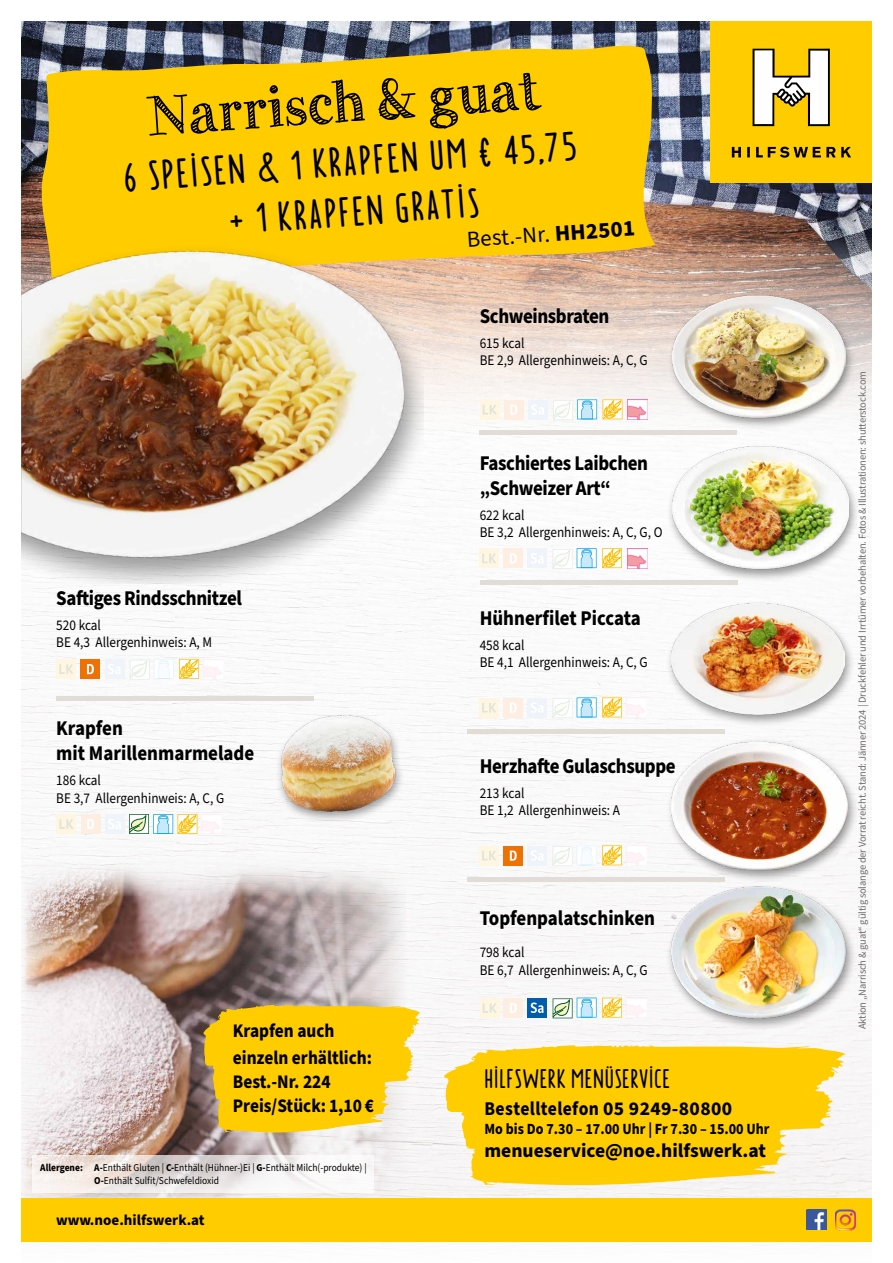
<style>
.page{position:relative;width:893px;height:1263px;background:#fff}
.page>*{position:absolute;margin:0;border:0;box-sizing:border-box;transform-origin:0 0}
.t1{font:57.6px "Handy George";color:#000}
.t2{font:41.85px/49.8px "Borden";color:#000;text-align:center}
.t3{font:27px "Borden";letter-spacing:.025em;color:#000}
.t4{font:22.8px "Source Sans Pro";color:#000}
.t5{font:700 21px/25.2px "Source Sans Pro";letter-spacing:-.02em;color:#000;scale:.9 1}
.t6{font:700 21px/25.2px "Source Sans Pro";color:#000;scale:.9 1}
.t7{font:700 19.5px "Source Sans Pro";letter-spacing:.005em;color:#000}
.t8{font:700 19.5px "Source Sans Pro";letter-spacing:.005em;color:#000;scale:.9 1}
.t9{font:700 19.2px/27px "Source Sans Pro";color:#000;scale:.9 1}
.t10{font:700 15.6px "Source Sans Pro";color:#000;scale:.9 1}
.t11{font:700 15px "Source Sans Pro";color:#000}
.t12{font:14.7px/17.4px "Source Sans Pro";color:#000;scale:.9 1}
.t13{font:10.5px "Source Sans Pro";letter-spacing:-.015em;color:#706f6f}
.t14{font:10.5px/12.6px "Source Sans Pro";color:#000;scale:.9 1}
.s1{font-weight:700}
</style>
<div class="page">
<img style="left:21px;top:447px;width:851px;height:797px">
<img style="left:21px;top:855px;width:391px;height:343px">
<div style="left:665px;top:600px;width:190px;height:128px;background:#000;opacity:.4"></div>
<img style="left:672px;top:584px;width:172px;height:145px">
<img style="left:21px;top:21px;width:851px;height:419px">
<hr style="left:480px;top:580px;width:257px;height:4px;background:#e1dcd6">
<div style="left:666px;top:443px;width:194px;height:139px;background:#000;opacity:.4"></div>
<img style="left:672px;top:438px;width:177px;height:139px">
<hr style="left:479px;top:431px;width:258px;height:4px;background:#e1dcd6">
<div style="left:667px;top:293px;width:189px;height:137px;background:#000;opacity:.4"></div>
<img style="left:673px;top:288px;width:172px;height:137px">
<svg style="left:37px;top:45px;width:618px;height:233px;background:#efc111"></svg>
<hr style="left:467px;top:729px;width:258px;height:4px;background:#e1dcd6">
<div style="left:527px;top:548px;width:20px;height:20px;background:#eef4f9"></div>
<svg style="left:531px;top:553px;width:13px;height:10px"></svg>
<svg style="left:553px;top:548px;width:69px;height:21px"></svg>
<div style="left:479px;top:698px;width:20px;height:20px;background:#fef6e1"></div>
<svg style="left:482px;top:703px;width:14px;height:10px"></svg>
<div style="left:503px;top:698px;width:20px;height:20px;background:#fdeee1"></div>
<svg style="left:510px;top:703px;width:7px;height:10px"></svg>
<div style="left:527px;top:698px;width:20px;height:20px;background:#eef4f9"></div>
<svg style="left:531px;top:702px;width:12px;height:11px"></svg>
<div style="left:56px;top:659px;width:20px;height:20px;background:#fef6e1"></div>
<svg style="left:59px;top:664px;width:14px;height:10px"></svg>
<div style="left:105px;top:659px;width:20px;height:20px;background:#eef4f9"></div>
<svg style="left:108px;top:664px;width:13px;height:10px"></svg>
<svg style="left:130px;top:659px;width:69px;height:21px"></svg>
<svg style="left:32px;top:1155px;width:342px;height:37px"></svg>
<div style="left:21px;top:1198px;width:851px;height:44px;background:#fc0"></div>
<img style="left:835px;top:1210px;width:20px;height:20px">
<img style="left:806px;top:1210px;width:20px;height:20px">
<div style="left:666px;top:738px;width:193px;height:145px;background:#000;opacity:.4"></div>
<img style="left:672px;top:733px;width:176px;height:144px">
<hr style="left:467px;top:877px;width:258px;height:4px;background:#e1dcd6">
<div style="left:479px;top:846px;width:20px;height:19px;background:#fef6e1"></div>
<svg style="left:482px;top:851px;width:14px;height:10px"></svg>
<div style="left:503px;top:846px;width:20px;height:19px;background:#ee7203"></div>
<svg style="left:510px;top:850px;width:7px;height:11px"></svg>
<div style="left:527px;top:846px;width:20px;height:19px;background:#eef4f9"></div>
<svg style="left:531px;top:850px;width:12px;height:11px"></svg>
<svg style="left:553px;top:845px;width:93px;height:21px"></svg>
<div style="left:479px;top:548px;width:20px;height:20px;background:#fef6e1"></div>
<svg style="left:482px;top:553px;width:14px;height:10px"></svg>
<div style="left:503px;top:548px;width:20px;height:20px;background:#fdeee1"></div>
<svg style="left:510px;top:553px;width:7px;height:10px"></svg>
<img style="left:627px;top:548px;width:20px;height:20px">
<svg style="left:553px;top:697px;width:93px;height:21px"></svg>
<img style="left:626px;top:698px;width:20px;height:20px">
<div style="left:665px;top:883px;width:192px;height:148px;background:#000;opacity:.4"></div>
<img style="left:669px;top:881px;width:179px;height:139px">
<div style="left:503px;top:998px;width:20px;height:20px;background:#fdeee1"></div>
<svg style="left:510px;top:1003px;width:7px;height:10px"></svg>
<div style="left:527px;top:998px;width:20px;height:20px;background:#005da9"></div>
<svg style="left:531px;top:1002px;width:13px;height:11px"></svg>
<img style="left:626px;top:846px;width:20px;height:20px">
<div style="left:80px;top:659px;width:20px;height:20px;background:#ee7203"></div>
<svg style="left:87px;top:664px;width:7px;height:10px"></svg>
<img style="left:203px;top:659px;width:20px;height:20px">
<svg style="left:553px;top:998px;width:73px;height:20px"></svg>
<img style="left:626px;top:998px;width:20px;height:20px">
<img style="left:21px;top:232px;width:400px;height:351px">
<div style="left:711px;top:21px;width:161px;height:161px;background:#fc0"></div>
<svg style="left:732px;top:147px;width:119px;height:11px"></svg>
<svg style="left:752px;top:49px;width:78px;height:77px"></svg>
<img style="left:252px;top:697px;width:172px;height:139px">
<div style="left:81px;top:814px;width:20px;height:20px;background:#fdeee1"></div>
<svg style="left:87px;top:819px;width:7px;height:10px"></svg>
<div style="left:56px;top:814px;width:20px;height:20px;background:#fef6e1"></div>
<svg style="left:59px;top:819px;width:14px;height:10px"></svg>
<div style="left:105px;top:814px;width:20px;height:20px;background:#eef4f9"></div>
<svg style="left:108px;top:819px;width:13px;height:10px"></svg>
<svg style="left:129px;top:814px;width:68px;height:20px"></svg>
<img style="left:202px;top:814px;width:20px;height:20px">
<hr style="left:56px;top:696px;width:258px;height:4px;background:#e1dcd6">
<svg style="left:203px;top:1004px;width:217px;height:128px;background:#f6ca22"></svg>
<div style="left:528px;top:400px;width:20px;height:20px;background:#eef4f9"></div>
<svg style="left:531px;top:404px;width:13px;height:11px"></svg>
<svg style="left:603px;top:399px;width:19px;height:20px"></svg>
<svg style="left:553px;top:399px;width:44px;height:21px"></svg>
<div style="left:480px;top:400px;width:20px;height:20px;background:#fef6e1"></div>
<svg style="left:483px;top:405px;width:14px;height:10px"></svg>
<div style="left:504px;top:400px;width:20px;height:20px;background:#fdeee1"></div>
<svg style="left:510px;top:405px;width:7px;height:10px"></svg>
<img style="left:628px;top:399px;width:20px;height:20px">
<div style="left:480px;top:998px;width:20px;height:20px;background:#fef6e1"></div>
<svg style="left:483px;top:1003px;width:13px;height:10px"></svg>
<svg style="left:443px;top:1045px;width:403px;height:140px;fill:#fc0"></svg>
<h1 class="t1" style="left:144px;top:84px;width:402px;rotate:-4deg">Narrisch &amp; guat</h1>
<h2 class="t2" style="left:122px;top:150px;width:456px;rotate:-4deg">6 SPEISEN &amp; 1 KRAPFEN UM € 45,75 + 1 KRAPFEN GRATIS</h2>
<h3 class="t4" style="left:466px;top:224px;width:170px;rotate:-4deg">Best.-Nr. <span class="s1">HH2501</span></h3>
<h3 class="t5" style="left:480px;top:304px;width:146px">Schweinsbraten</h3>
<p class="t12" style="left:480px;top:335px;width:188px">615 kcal<br>BE 2,9 Allergenhinweis: A, C, G</p>
<h3 class="t5" style="left:56px;top:586px;width:208px">Saftiges Rindsschnitzel</h3>
<p class="t12" style="left:56px;top:617px;width:175px">520 kcal<br>BE 4,3 Allergenhinweis: A, M</p>
<h3 class="t6" style="left:56px;top:716px;width:222px">Krapfen<br>mit Marillenmarmelade</h3>
<p class="t12" style="left:56px;top:772px;width:188px">186 kcal<br>BE 3,7 Allergenhinweis: A, C, G</p>
<h3 class="t5" style="left:480px;top:451px;width:189px">Faschiertes Laibchen „Schweizer Art“</h3>
<p class="t12" style="left:480px;top:507px;width:205px">622 kcal<br>BE 3,2 Allergenhinweis: A, C, G, O</p>
<h3 class="t6" style="left:480px;top:606px;width:181px">Hühnerfilet Piccata</h3>
<p class="t12" style="left:480px;top:637px;width:188px">458 kcal<br>BE 4,1 Allergenhinweis: A, C, G</p>
<h3 class="t5" style="left:480px;top:754px;width:219px">Herzhafte Gulaschsuppe</h3>
<p class="t12" style="left:480px;top:784px;width:157px">213 kcal<br>BE 1,2 Allergenhinweis: A</p>
<h3 class="t6" style="left:480px;top:906px;width:196px">Topfenpalatschinken</h3>
<p class="t12" style="left:480px;top:944px;width:188px">798 kcal<br>BE 6,7 Allergenhinweis: A, C, G</p>
<h3 class="t9" style="left:233px;top:1018px;width:156px">Krapfen auch einzeln erhältlich:</h3>
<h3 class="t9" style="left:233px;top:1069px;width:158px;line-height:24.8px">Best.-Nr. 224<br>Preis/Stück: 1,10 €</h3>
<h3 class="t3" style="left:484px;top:1062px;width:187px">HILFSWERK MENÜSERVICE</h3>
<h3 class="t8" style="left:484px;top:1095px;width:277px">Bestelltelefon 05 9249-80800</h3>
<p class="t10" style="left:484px;top:1118px;width:318px">Mo bis Do 7.30 – 17.00 Uhr | Fr 7.30 – 15.00 Uhr</p>
<h3 class="t7" style="left:484px;top:1137px;width:283px">menueservice@noe.hilfswerk.at</h3>
<p class="t14" style="left:94px;top:1162px;width:304px;text-indent:-54px"><span class="s1">Allergene: A-</span>Enthält Gluten | <span class="s1">C-</span>Enthält (Hühner-)Ei | <span class="s1">G-</span>Enthält Milch(-produkte) |<br><span class="s1">O-</span>Enthält Sulfit/Schwefeldioxid</p>
<p class="t11" style="left:56px;top:1210px;width:150px">www.noe.hilfswerk.at</p>
<p class="t13" style="left:855px;top:1029px;width:660px;rotate:-90deg">Aktion „Narrisch &amp; guat“ gültig solange der Vorrat reicht. Stand: Jänner 2024 | Druckfehler und Irrtümer vorbehalten. Fotos &amp; Illustrationen: shutterstock.com</p>
</div>
